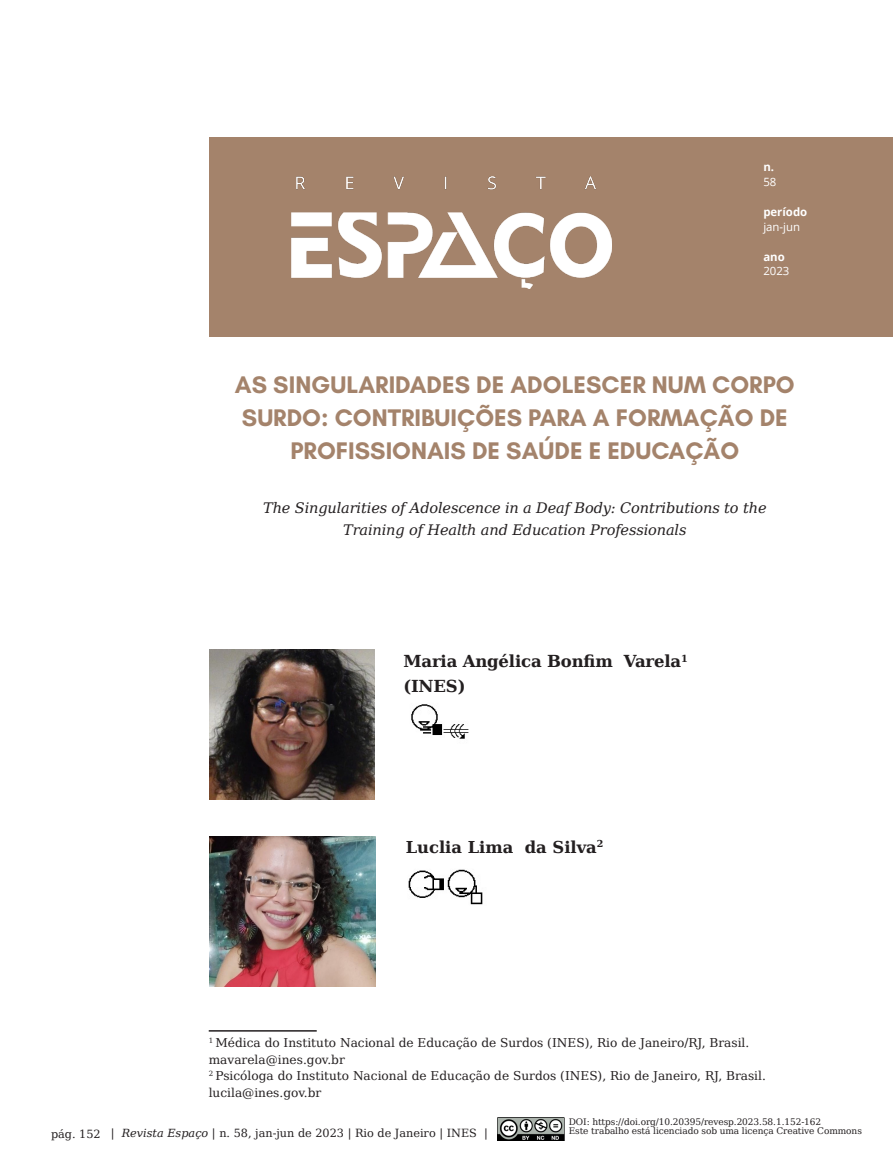
<style>
.page{position:relative;width:893px;height:1170px;background:#fff}
.page>*{position:absolute;margin:0;border:0;box-sizing:border-box;transform-origin:0 0}
.Titulo_abertura_materia{font:700 24.45px/32.8px "Glacial Indifference";color:#a4836b;text-align:center}
.Autor_bold{font:700 16.5px "DejaVu Serif";letter-spacing:-.01em;color:#231f20}
.Autor_bold-2{font:700 16.35px "DejaVu Serif";color:#231f20}
.Bigode_abertura_materia{font:italic 14.55px/21.8px "DejaVu Serif";letter-spacing:-.01em;color:#231f20;text-align:center}
.Footnote{font:12.15px "DejaVu Serif";color:#231f20}
.t1{font:11.4px "Open Sans";color:#fff}
.t2{font:700 11.4px "Open Sans";color:#fff}
.t3{font:11.25px "DejaVu Serif";color:#231f20}
.t4{font:9px "DejaVu Serif";letter-spacing:-.01em;color:#231f20}
.s1{font-style:italic}
</style>
<div class="page">
<img style="left:209px;top:649px;width:166px;height:150px">
<img style="left:210px;top:836px;width:166px;height:150px">
<img style="left:411px;top:704px;width:58px;height:35px">
<img style="left:408px;top:869px;width:75px;height:36px">
<div style="left:209px;top:137px;width:684px;height:199px;background:#a4836b"></div>
<img style="left:291px;top:176px;width:320px;height:113px">
<hr style="left:209px;top:1030px;width:108px;height:1px;background:#231f20">
<img style="left:498px;top:1117px;width:66px;height:23px">
<p class="t2" style="left:763px;top:159px;width:12px">n.</p>
<p class="t1" style="left:763px;top:174px;width:15px">58</p>
<p class="t2" style="left:763px;top:204px;width:45px">período</p>
<p class="t1" style="left:763px;top:219px;width:38px">jan-jun</p>
<p class="t2" style="left:763px;top:248px;width:23px">ano</p>
<p class="t1" style="left:763px;top:263px;width:28px">2023</p>
<p class="Titulo_abertura_materia" style="left:235px;top:368px;width:561px">AS SINGULARIDADES DE ADOLESCER NUM CORPO<br>SURDO: CONTRIBUIÇÕES PARA A FORMAÇÃO DE<br>PROFISSIONAIS DE SAÚDE E EDUCAÇÃO</p>
<p class="Bigode_abertura_materia" style="left:263px;top:497px;width:505px">The Singularities of Adolescence in a Deaf Body: Contributions to the<br>Training of Health and Education Professionals</p>
<p class="Autor_bold" style="left:403px;top:648px;width:286px">Maria Angélica Bonfim Varela<sup>1</sup></p>
<p class="Autor_bold" style="left:403px;top:672px;width:64px">(INES)</p>
<p class="Autor_bold-2" style="left:406px;top:834px;width:199px">Luclia Lima da Silva<sup>2</sup></p>
<p class="t3" style="left:51px;top:1125px;width:51px">pág. 152</p>
<p class="Footnote" style="left:209px;top:1033px;width:542px"><sup>1</sup> Médica do Instituto Nacional de Educação de Surdos (INES), Rio de Janeiro/RJ, Brasil.</p>
<p class="Footnote" style="left:209px;top:1050px;width:138px">mavarela@ines.gov.br</p>
<p class="Footnote" style="left:209px;top:1066px;width:559px"><sup>2</sup> Psicóloga do Instituto Nacional de Educação de Surdos (INES), Rio de Janeiro, RJ, Brasil.</p>
<p class="Footnote" style="left:209px;top:1083px;width:114px">lucila@ines.gov.br</p>
<p class="t4" style="left:569px;top:1114px;width:254px">DOI: https://doi.org/10.20395/revesp.2023.58.1.152-162</p>
<p class="t4" style="left:569px;top:1123px;width:295px">Este trabalho está licenciado sob uma licença Creative Commons</p>
<p class="t3" style="left:111px;top:1124px;width:379px">| <span class="s1">Revista Espaço</span> | n. 58, jan-jun de 2023 | Rio de Janeiro | INES |</p>
</div>
